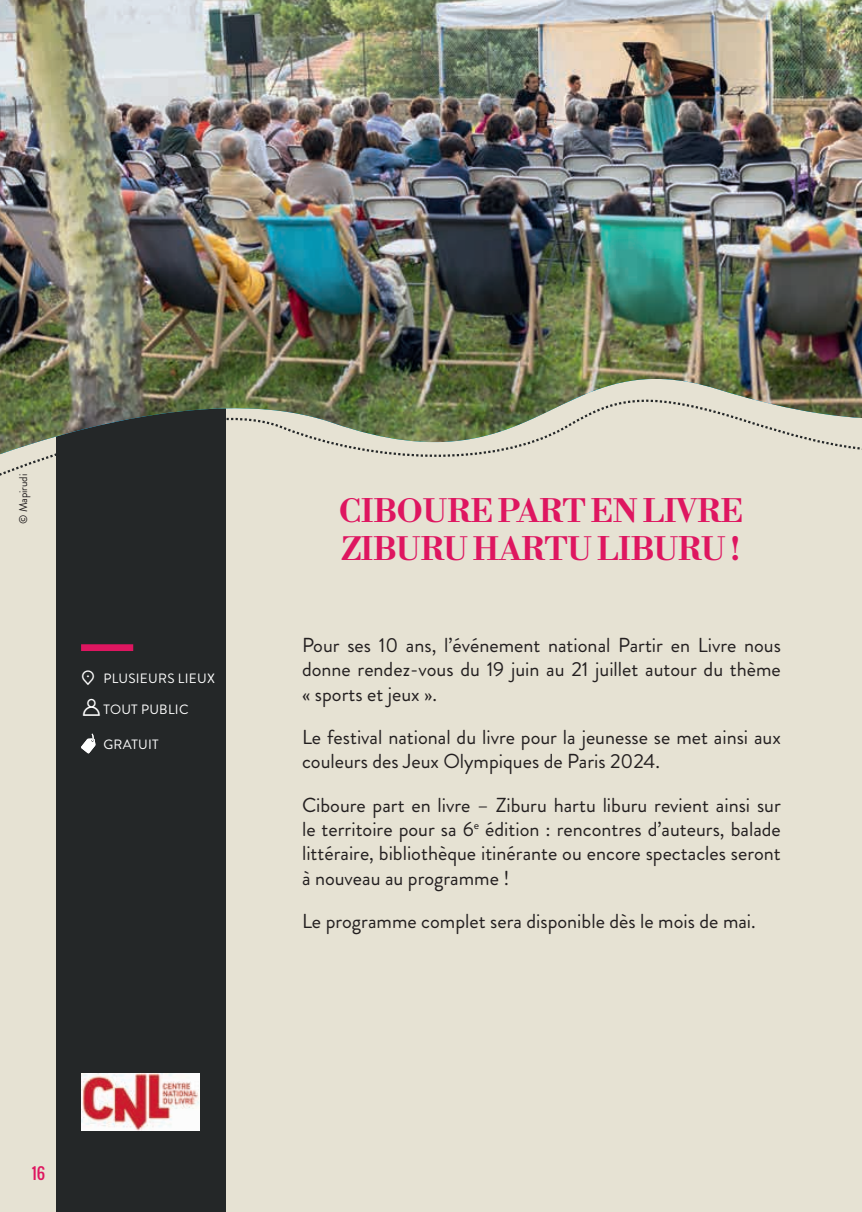
<style>
.page{position:relative;width:862px;height:1212px;background:#fff}
.page>*{position:absolute;margin:0;border:0;box-sizing:border-box;transform-origin:0 0}
.titres_festivals{font:31.5px "Libre Bodoni";color:#de1660}
.paragraphes{font:20.25px/24.3px "Brandon Grotesque";color:#231f20;text-align:justify}
.t1{font:15.75px "Oswald";color:#de1660}
.listes_horaires_even{font:13.5px "Brandon Grotesque";letter-spacing:.02em;color:#fff}
.paragraphes-2{font:11.25px "Brandon Grotesque";letter-spacing:-.01em;color:#231f20}
.s1{font-family:"Aquawax Pro Pictograms";font-size:20.25px}
</style>
<div class="page">
<div style="left:0;top:0;width:861px;height:1212px;background:#e6e2d3"></div>
<div style="left:56px;top:0;width:169px;height:1212px;background:#242728"></div>
<svg style="left:81px;top:734px;width:14px;height:19px"></svg>
<div style="left:81px;top:644px;width:52px;height:7px;background:#de1660"></div>
<img style="left:0;top:0;width:861px;height:493px">
<img style="left:81px;top:1073px;width:118px;height:58px">
<p class="paragraphes-2" style="left:15px;top:524px;width:51px;rotate:-90deg">© Mapirudi</p>
<p class="listes_horaires_even" style="left:81px;top:669px;width:135px"><span class="s1">l</span> PLUSIEURS LIEUX</p>
<p class="listes_horaires_even" style="left:103px;top:700px;width:87px">TOUT PUBLIC</p>
<p class="listes_horaires_even" style="left:103px;top:735px;width:57px">GRATUIT</p>
<p class="titres_festivals" style="left:338px;top:486px;width:405px">CIBOURE PART EN LIVRE</p>
<p class="titres_festivals" style="left:341px;top:523px;width:400px">ZIBURU HARTU LIBURU !</p>
<p class="paragraphes" style="left:302px;top:633px;width:480px">Pour ses 10 ans, l’événement national Partir en Livre nous donne rendez-vous du 19 juin au 21 juillet autour du thème « sports et jeux ».</p>
<p class="paragraphes" style="left:302px;top:725px;width:480px">Le festival national du livre pour la jeunesse se met ainsi aux couleurs des Jeux Olympiques de Paris 2024.</p>
<p class="paragraphes" style="left:302px;top:793px;width:480px">Ciboure part en livre – Ziburu hartu liburu revient ainsi sur le territoire pour sa 6<sup>e</sup> édition : rencontres d’auteurs, balade littéraire, bibliothèque itinérante ou encore spectacles seront à nouveau au programme !</p>
<p class="paragraphes" style="left:302px;top:909px;width:455px">Le programme complet sera disponible dès le mois de mai.</p>
<p class="t1" style="left:32px;top:1161px;width:15px">16</p>
</div>
